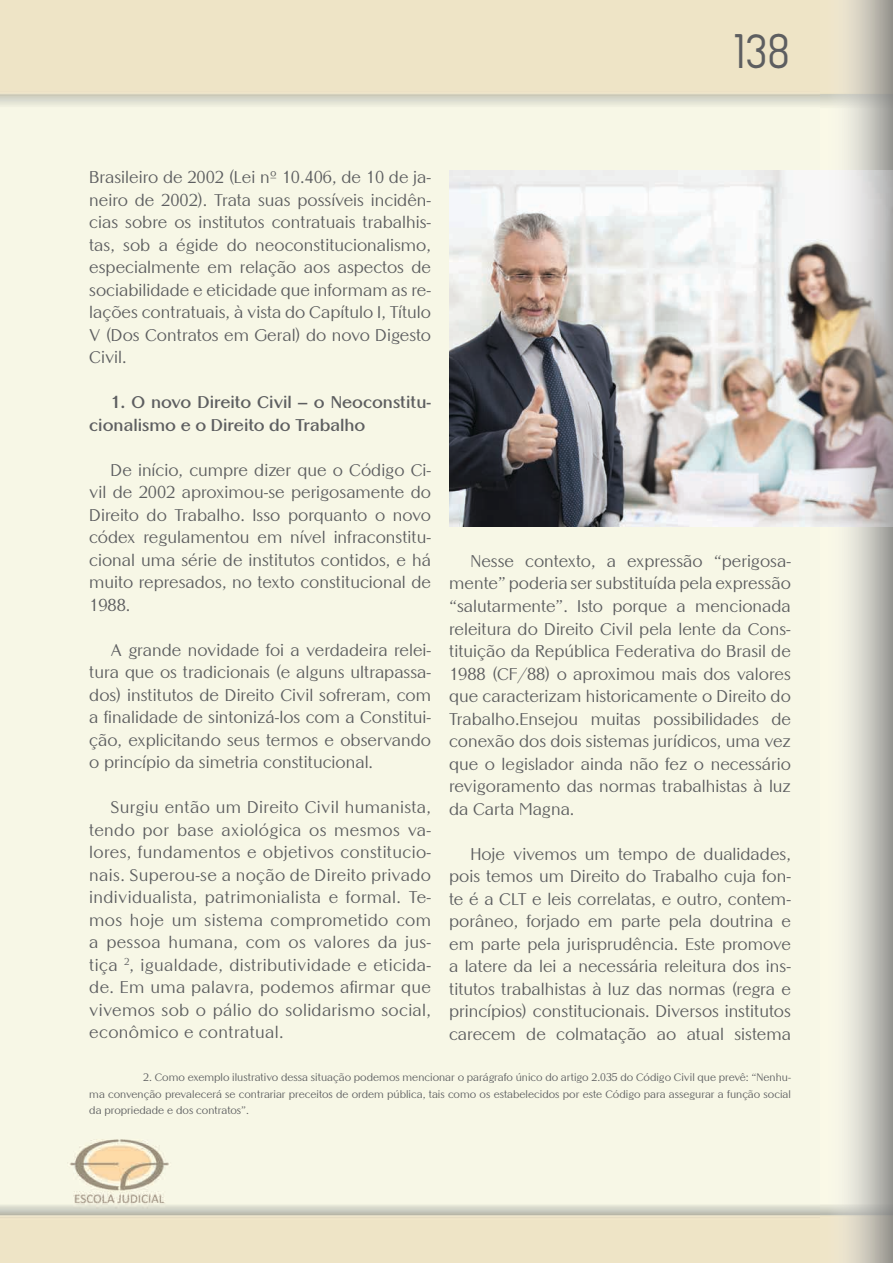
<style>
.page{position:relative;width:893px;height:1263px;background:#fff}
.page>*{position:absolute;margin:0;border:0;box-sizing:border-box;transform-origin:0 0}
.t1{font:49.5px "Zag";color:#5d5e60}
.t2{font:16.5px/22.5px "Altrincham";color:#5d5e60;text-align:justify}
.t3{font:700 16.5px/22.5px "Altrincham";color:#5d5e60}
.t4{font:10.5px/16.5px "Altrincham";color:#5d5e60;text-align:justify}
</style>
<div class="page">
<img style="left:449px;top:170px;width:359px;height:357px">
<img style="left:808px;top:0;width:85px;height:1263px">
<h1 class="t1" style="left:737px;top:24px;width:57px">138</h1>
<p class="t2" style="left:89px;top:166px;width:343px">Brasileiro de 2002 (Lei nº 10.406, de 10 de ja&shy;neiro de 2002). Trata suas possíveis incidên&shy;cias sobre os institutos contratuais trabalhis&shy;tas, sob a égide do neoconstitucionalismo, especialmente em relação aos aspectos de sociabilidade e eticidade que informam as re&shy;lações contratuais, à vista do Capítulo I, Título V (Dos Contratos em Geral) do novo Digesto Civil.</p>
<p class="t3" style="left:89px;top:391px;width:343px;text-indent:21px">1. O novo Direito Civil – o Neoconstitu&shy;cionalismo e o Direito do Trabalho</p>
<p class="t2" style="left:89px;top:459px;width:343px;text-indent:21px">De início, cumpre dizer que o Código Ci&shy;vil de 2002 aproximou-se perigosamente do Direito do Trabalho. Isso porquanto o novo códex regulamentou em nível infraconstitu&shy;cional uma série de institutos contidos, e há muito represados, no texto constitucional de 1988.</p>
<p class="t2" style="left:89px;top:639px;width:343px;text-indent:21px">A grande novidade foi a verdadeira relei&shy;tura que os tradicionais (e alguns ultrapassa&shy;dos) institutos de Direito Civil sofreram, com a finalidade de sintonizá-los com a Constitui&shy;ção, explicitando seus termos e observando o princípio da simetria constitucional.</p>
<p class="t2" style="left:89px;top:796px;width:343px;text-indent:21px">Surgiu então um Direito Civil humanista, tendo por base axiológica os mesmos va&shy;lores, fundamentos e objetivos constitucio&shy;nais. Superou-se a noção de Direito privado individualista, patrimonialista e formal. Te&shy;mos hoje um sistema comprometido com a pessoa humana, com os valores da jus&shy;tiça <sup>2</sup>, igualdade, distributividade e eticida&shy;de. Em uma palavra, podemos afirmar que vivemos sob o pálio do solidarismo social, econômico e contratual.</p>
<p class="t2" style="left:449px;top:550px;width:343px;text-indent:21px">Nesse contexto, a expressão “perigosa&shy;mente” poderia ser substituída pela expressão “salutarmente”. Isto porque a mencionada releitura do Direito Civil pela lente da Cons&shy;tituição da República Federativa do Brasil de 1988 (CF/88) o aproximou mais dos valores que caracterizam historicamente o Direito do Trabalho.Ensejou muitas possibilidades de conexão dos dois sistemas jurídicos, uma vez que o legislador ainda não fez o necessário revigoramento das normas trabalhistas à luz da Carta Magna.</p>
<p class="t2" style="left:449px;top:842px;width:343px;text-indent:21px">Hoje vivemos um tempo de dualidades, pois temos um Direito do Trabalho cuja fon&shy;te é a CLT e leis correlatas, e outro, contem&shy;porâneo, forjado em parte pela doutrina e em parte pela jurisprudência. Este promove a latere da lei a necessária releitura dos ins&shy;titutos trabalhistas à luz das normas (regra e princípios) constitucionais. Diversos institutos carecem de colmatação ao atual sistema</p>
<p class="t4" style="left:89px;top:1069px;width:703px;text-indent:54px">2. Como exemplo ilustrativo dessa situação podemos mencionar o parágrafo único do artigo 2.035 do Código Civil que prevê: “Nenhu&shy;ma convenção prevalecerá se contrariar preceitos de ordem pública, tais como os estabelecidos por este Código para assegurar a função social da propriedade e dos contratos”.</p>
</div>
